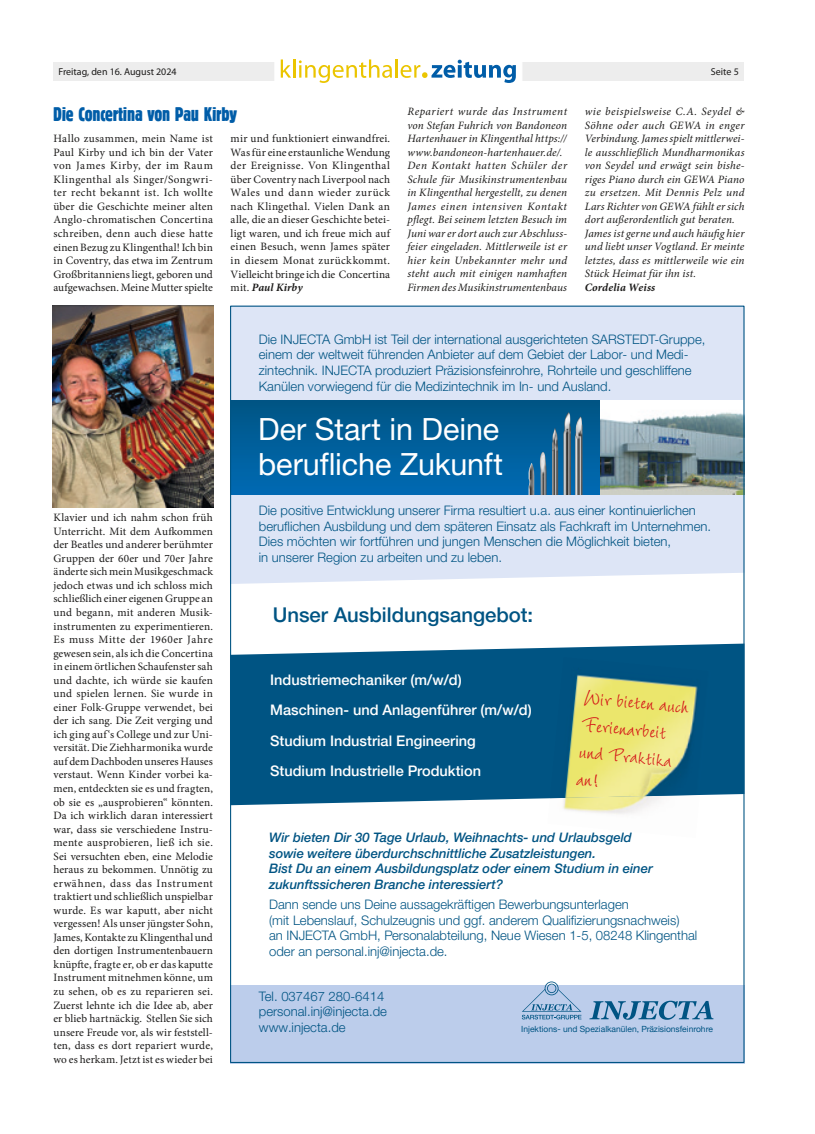
<style>
.page{position:relative;width:815px;height:1134px;background:#fff}
.page>*{position:absolute;margin:0;border:0;box-sizing:border-box;transform-origin:0 0}
.t1{font:30.5px/34.9px "Helvetica Neue LTW1 G";letter-spacing:-.005em;color:#fff}
.t2{font:27.38px/27.2px "Wiesbaden Swing";color:#d41217}
.t3{font:20.62px "Block D Regu Extr Cond";letter-spacing:-.01em;color:#005da8}
.t4{font:500 20.38px "Helvetica Neue LTW1 G";color:#005483}
.t5{font:500 14.5px/30.5px "Helvetica Neue LTW1 G";color:#fff}
.t6{font:300 13.12px/15.6px "Helvetica Neue LTW1 G";color:#005483}
.t7{font:italic 500 13.12px/15.6px "Helvetica Neue LTW1 G";color:#005483}
.t8{font:11.25px/13.5px "Minion Pro";letter-spacing:.005em;color:#1b1a19;text-align:justify}
.t9{font:italic 11.25px/13.5px "Minion Pro";letter-spacing:.015em;color:#1b1a19}
.t10{font:italic 700 11.25px "Minion Pro";letter-spacing:.015em;color:#1b1a19}
.t11{font:10px "Myriad Pro";color:#1b1a19}
.t12{font:8.5px "Helvetica Neue LTW1 G";color:#005483}
.s1{font-weight:700;font-style:italic}
</style>
<div class="page">
<div style="left:53px;top:62px;width:691px;height:19px;background:#ededed"></div>
<div style="left:274px;top:53px;width:248px;height:44px;background:#fff"></div>
<svg style="left:281px;top:59px;width:111px;height:24px"></svg>
<hr style="left:395px;top:59px;width:3px;height:19px;background:#ebc500">
<svg style="left:401px;top:60px;width:115px;height:23px"></svg>
<svg style="left:232px;top:644px;width:510px;height:161px;background:#11608b"></svg>
<div style="left:232px;top:308px;width:510px;height:276px;background:#dde5f6"></div>
<div style="left:230px;top:401px;width:371px;height:94px;background:linear-gradient(to bottom,#005585,#006ab3)"></div>
<img style="left:563px;top:412px;width:8px;height:83px">
<img style="left:575px;top:416px;width:8px;height:79px">
<img style="left:552px;top:427px;width:6px;height:68px">
<img style="left:540px;top:452px;width:7px;height:43px">
<img style="left:528px;top:463px;width:6px;height:32px">
<img style="left:601px;top:401px;width:141px;height:94px">
<div style="left:230px;top:985px;width:514px;height:78px;background:#bccdeb"></div>
<img style="left:547px;top:795px;width:153px;height:19px">
<img style="left:550px;top:657px;width:162px;height:141px">
<svg style="left:522px;top:981px;width:59px;height:38px"></svg>
<svg style="left:589px;top:1001px;width:125px;height:19px"></svg>
<img style="left:53px;top:306px;width:160px;height:201px">
<p class="t11" style="left:58px;top:65px;width:120px">Freitag, den 16. August 2024</p>
<p class="t11" style="left:711px;top:65px;width:29px">Seite 5</p>
<h3 class="t3" style="left:53px;top:104px;width:185px">Die Concertina von Pau Kirby</h3>
<p class="t8" style="left:53px;top:132px;width:161px">Hallo zusammen, mein Name ist Paul Kirby und ich bin der Vater von James Kirby, der im Raum Klingenthal als Singer/Songwri&shy;ter recht bekannt ist. Ich wollte über die Geschichte meiner alten Anglo-chromatischen Concertina schreiben, denn auch diese hatte einen Bezug zu Klingenthal! Ich bin in Coventry, das etwa im Zentrum Großbritanniens liegt, geboren und aufgewachsen. Meine Mutter spielte</p>
<p class="t8" style="left:231px;top:132px;width:161px">mir und funktioniert einwandfrei.<br>Was für eine erstaunliche Wendung der Ereignisse. Von Klingenthal über Coventry nach Liverpool nach Wales und dann wieder zurück nach Klingethal. Vielen Dank an alle, die an dieser Geschichte betei&shy;ligt waren, und ich freue mich auf einen Besuch, wenn James später in diesem Monat zurückkommt.<br>Vielleicht bringe ich die Concertina mit. <span class="s1">Paul Kirby</span></p>
<p class="t9" style="left:407px;top:105px;width:161px">Repariert wurde das Instrument von Stefan Fuhrich von Bandoneon Hartenhauer in Klingenthal https:// www.bandoneon-hartenhauer.de/.<br>Den Kontakt hatten Schüler der Schule für Musikinstrumentenbau in Klingenthal hergestellt, zu denen James einen intensiven Kontakt pflegt. Bei seinem letzten Besuch im Juni war er dort auch zur Abschluss&shy;feier eingeladen. Mittlerweile ist er hier kein Unbekannter mehr und steht auch mit einigen namhaften Firmen des Musikinstrumentenbaus</p>
<p class="t9" style="left:585px;top:105px;width:161px">wie beispielsweise C.A. Seydel &amp; Söhne oder auch GEWA in enger Verbindung. James spielt mittlerwei&shy;le ausschließlich Mundharmonikas von Seydel und erwägt sein bishe&shy;riges Piano durch ein GEWA Piano zu ersetzen. Mit Dennis Pelz und Lars Richter von GEWA fühlt er sich dort außerordentlich gut beraten.<br>James ist gerne und auch häufig hier und liebt unser Vogtland. Er meinte letztes, dass es mittlerweile wie ein Stück Heimat für ihn ist.</p>
<p class="t10" style="left:585px;top:279px;width:72px">Cordelia Weiss</p>
<p class="t6" style="left:259px;top:331px;width:448px">Die INJECTA GmbH ist Teil der international ausgerichteten SARSTEDT-Gruppe, einem der weltweit führenden Anbieter auf dem Gebiet der Labor- und Medi&shy;zintechnik. INJECTA produziert Präzisionsfeinrohre, Rohrteile und geschliffene Kanülen vorwiegend für die Medizintechnik im In- und Ausland.</p>
<p class="t8" style="left:53px;top:511px;width:161px">Klavier und ich nahm schon früh Unterricht. Mit dem Aufkommen der Beatles und anderer berühmter Gruppen der 60er und 70er Jahre änderte sich mein Musikgeschmack jedoch etwas und ich schloss mich schließlich einer eigenen Gruppe an und begann, mit anderen Musik&shy;instrumenten zu experimentieren.<br>Es muss Mitte der 1960er Jahre gewesen sein, als ich die Concertina in einem örtlichen Schaufenster sah und dachte, ich würde sie kaufen und spielen lernen. Sie wurde in einer Folk-Gruppe verwendet, bei der ich sang. Die Zeit verging und ich ging auf‘s College und zur Uni&shy;versität. Die Ziehharmonika wurde auf dem Dachboden unseres Hauses verstaut. Wenn Kinder vorbei ka&shy;men, entdeckten sie es und fragten, ob sie es „ausprobieren“ könnten.<br>Da ich wirklich daran interessiert war, dass sie verschiedene Instru&shy;mente ausprobieren, ließ ich sie.<br>Sei versuchten eben, eine Melodie heraus zu bekommen. Unnötig zu erwähnen, dass das Instrument traktiert und schließlich unspielbar wurde. Es war kaputt, aber nicht vergessen! Als unser jüngster Sohn, James, Kontakte zu Klingenthal und den dortigen Instrumentenbauern knüpfte, fragte er, ob er das kaputte Instrument mitnehmen könne, um zu sehen, ob es zu reparieren sei.<br>Zuerst lehnte ich die Idee ab, aber er blieb hartnäckig. Stellen Sie sich unsere Freude vor, als wir feststell&shy;ten, dass es dort repariert wurde, wo es herkam. Jetzt ist es wieder bei</p>
<h1 class="t1" style="left:258px;top:412px;width:246px">Der Start in Deine berufliche Zukunft</h1>
<p class="t6" style="left:259px;top:502px;width:454px">Die positive Entwicklung unserer Firma resultiert u.a. aus einer kontinuierlichen beruflichen Ausbildung und dem späteren Einsatz als Fachkraft im Unternehmen.<br>Dies möchten wir fortführen und jungen Menschen die Möglichkeit bieten,<br>in unserer Region zu arbeiten und zu leben.</p>
<h3 class="t4" style="left:273px;top:602px;width:262px">Unser Ausbildungsangebot:</h3>
<p class="t5" style="left:270px;top:664px;width:263px">Industriemechaniker (m/w/d)<br>Maschinen- und Anlagenführer (m/w/d)<br>Studium Industrial Engineering Studium Industrielle Produktion</p>
<h2 class="t2" style="left:585px;top:683px;width:107px;rotate:5deg">Wir bieten auch<br>Ferienarbeit und Praktika an!</h2>
<p class="t7" style="left:269px;top:830px;width:385px">Wir bieten Dir 30 Tage Urlaub, Weihnachts- und Urlaubsgeld sowie weitere überdurchschnittliche Zusatzleistungen.<br>Bist Du an einem Ausbildungsplatz oder einem Studium in einer zukunftssicheren Branche interessiert?</p>
<p class="t6" style="left:269px;top:896px;width:430px">Dann sende uns Deine aussagekräftigen Bewerbungsunterlagen<br>(mit Lebenslauf, Schulzeugnis und ggf. anderem Qualifizierungsnachweis)<br>an INJECTA GmbH, Personalabteilung, Neue Wiesen 1-5, 08248 Klingenthal oder an personal.inj@injecta.de.</p>
<p class="t6" style="left:259px;top:989px;width:130px;line-height:15.2px">Tel. 037467 280-6414 personal.inj@injecta.de www.injecta.de</p>
<p class="t12" style="left:521px;top:1023px;width:193px">Injektions- und Spezialkanülen, Präzisionsfeinrohre</p>
</div>
